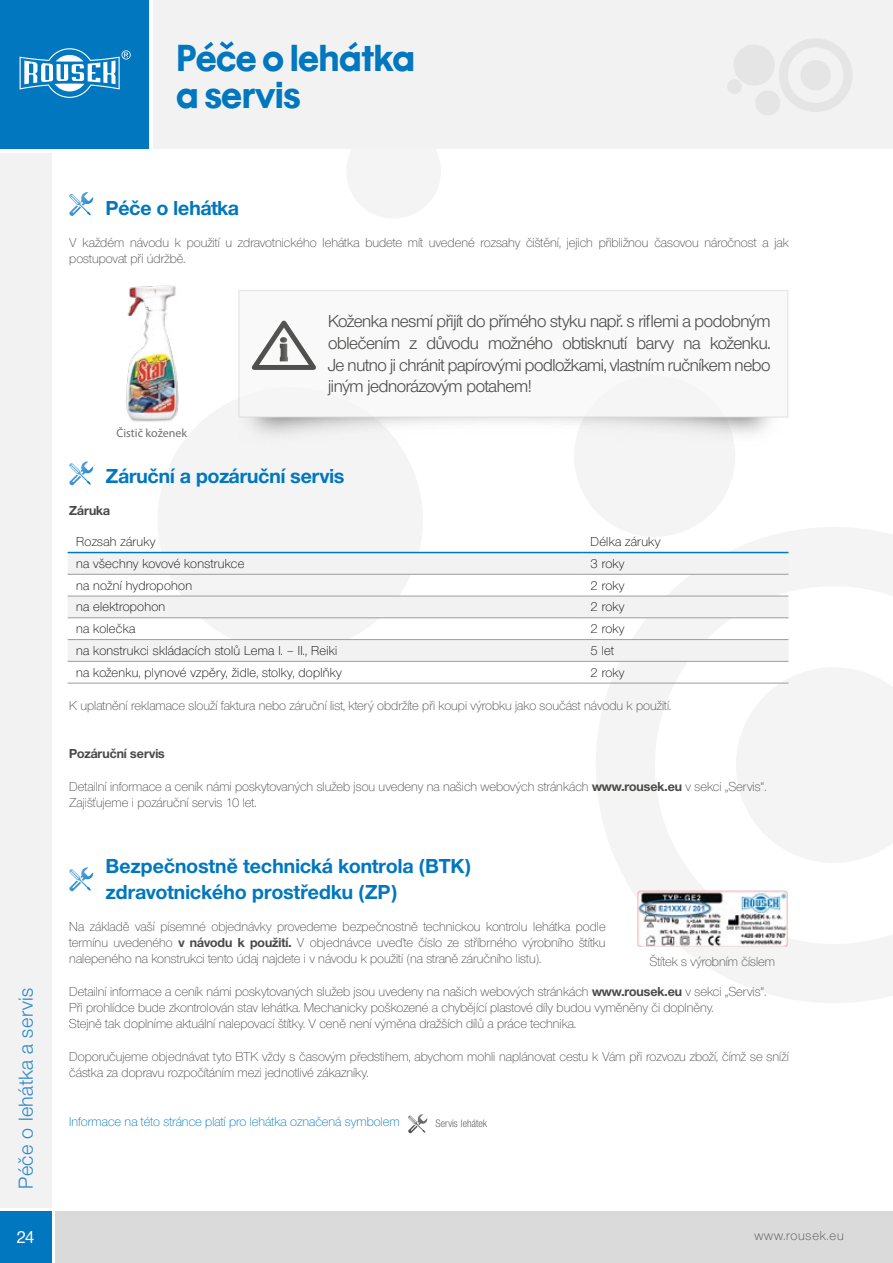
<style>
.page{position:relative;width:893px;height:1263px;background:#fff}
.page>*{position:absolute;margin:0;border:0;box-sizing:border-box;transform-origin:0 0}
.t1{font:39px/37.5px "Mobil Graphics";color:#0077be}
.t2{font:700 21px/25.2px "Nimbus Sans Novus DOT";letter-spacing:.01em;color:#0077be}
.t3{font:21px "Nimbus Sans Novus DOT";letter-spacing:.02em;color:#2f88c9}
.t4{font:18px/21.6px "Nimbus Sans Novus DOT";letter-spacing:-.02em;color:#4a4a49;text-align:justify}
.t5{font:500 18px "Nimbus Sans Novus DOT";color:#fff}
.t6{font:300 13.5px/16.2px "Nimbus Sans Novus DOT";color:#4a4a49}
.t7{font:300 13.5px "Nimbus Sans Novus DOT";letter-spacing:.02em;color:#000}
.t8{font:300 13.5px "Nimbus Sans Novus DOT";color:#0077be}
.t9{font:700 13.5px "Nimbus Sans Novus DOT";color:#4a4a49}
.t10{font:300 13.5px "Nimbus Sans Novus DOT";letter-spacing:.06em;color:#4a4a49}
.t11{font:12px "Myriad Pro";color:#706f6f}
.t12{font:11.25px "Nimbus Sans Novus DOT Reg Con";letter-spacing:.01em;color:#646363}
.s1{font-weight:700}
</style>
<div class="page">
<svg style="left:589px;top:527px;width:304px;height:476px;fill:#f4f4f4"></svg>
<svg style="left:575px;top:446px;width:171px;height:92px"></svg>
<svg style="left:144px;top:399px;width:292px;height:153px;fill:#f4f4f4"></svg>
<svg style="left:347px;top:149px;width:94px;height:69px"></svg>
<div style="left:153px;top:0;width:740px;height:149px;background:#f2f2f2"></div>
<div style="left:0;top:0;width:149px;height:149px;background:#0077be"></div>
<svg style="left:20px;top:48px;width:111px;height:50px"></svg>
<svg style="left:728px;top:39px;width:124px;height:76px"></svg>
<div style="left:0;top:1212px;width:51px;height:51px;background:#0077be"></div>
<div style="left:55px;top:1212px;width:838px;height:51px;background:#dadada"></div>
<div style="left:0;top:153px;width:51px;height:1055px;background:#f2f2f2"></div>
<svg style="left:69px;top:192px;width:24px;height:24px"></svg>
<svg style="left:69px;top:867px;width:24px;height:24px"></svg>
<svg style="left:69px;top:461px;width:24px;height:24px"></svg>
<svg style="left:68px;top:553px;width:720px;height:108px;fill:#f2f2f2"></svg>
<hr style="left:68px;top:574px;width:514px;height:1px;background:#9d9d9c">
<hr style="left:582px;top:574px;width:206px;height:1px;background:#9d9d9c">
<hr style="left:68px;top:596px;width:514px;height:1px;background:#9d9d9c">
<hr style="left:582px;top:596px;width:206px;height:1px;background:#9d9d9c">
<hr style="left:68px;top:617px;width:514px;height:1px;background:#9d9d9c">
<hr style="left:582px;top:617px;width:206px;height:1px;background:#9d9d9c">
<hr style="left:68px;top:639px;width:514px;height:1px;background:#9d9d9c">
<hr style="left:582px;top:639px;width:206px;height:1px;background:#9d9d9c">
<hr style="left:68px;top:661px;width:514px;height:1px;background:#9d9d9c">
<hr style="left:582px;top:661px;width:206px;height:1px;background:#9d9d9c">
<hr style="left:68px;top:683px;width:514px;height:1px;background:#9d9d9c">
<hr style="left:582px;top:683px;width:206px;height:1px;background:#9d9d9c">
<hr style="left:68px;top:552px;width:514px;height:1px;background:#0077be">
<hr style="left:582px;top:552px;width:206px;height:1px;background:#0077be">
<img style="left:638px;top:890px;width:149px;height:56px">
<svg style="left:220px;top:41px;width:14px;height:8px"></svg>
<svg style="left:408px;top:1114px;width:19px;height:19px"></svg>
<img style="left:126px;top:285px;width:97px;height:138px">
<img style="left:238px;top:418px;width:534px;height:28px">
<div style="left:238px;top:290px;width:550px;height:128px;background:#f6f6f6;border:2px solid #dadada"></div>
<svg style="left:252px;top:321px;width:64px;height:49px"></svg>
<h1 class="t1" style="left:176px;top:38px;width:240px">Péce o lehátka a servis</h1>
<h2 class="t2" style="left:106px;top:195px;width:135px">Péče o lehátka</h2>
<p class="t6" style="left:69px;top:234px;width:721px">V každém návodu k použití u zdravotnického lehátka budete mít uvedené rozsahy čištění, jejich přibližnou časovou náročnost a jak postupovat při údržbě.</p>
<p class="t11" style="left:116px;top:426px;width:72px">Čistič koženek</p>
<h3 class="t4" style="left:328px;top:311px;width:444px">Koženka nesmí přijít do přímého styku např. s riflemi a podobným oblečením z důvodu možného obtisknutí barvy na koženku.<br>Je nutno ji chránit papírovými podložkami, vlastním ručníkem nebo jiným jednorázovým potahem!</h3>
<h2 class="t2" style="left:106px;top:463px;width:240px">Záruční a pozáruční servis</h2>
<p class="t9" style="left:69px;top:503px;width:42px">Záruka</p>
<p class="t7" style="left:76px;top:534px;width:81px">Rozsah záruky</p>
<p class="t7" style="left:591px;top:534px;width:71px">Délka záruky</p>
<p class="t7" style="left:76px;top:556px;width:170px">na všechny kovové konstrukce</p>
<p class="t7" style="left:591px;top:556px;width:35px">3 roky</p>
<p class="t7" style="left:76px;top:578px;width:117px">na nožní hydropohon</p>
<p class="t7" style="left:591px;top:578px;width:35px">2 roky</p>
<p class="t7" style="left:76px;top:599px;width:91px">na elektropohon</p>
<p class="t7" style="left:591px;top:599px;width:35px">2 roky</p>
<p class="t7" style="left:76px;top:621px;width:61px">na kolečka</p>
<p class="t7" style="left:591px;top:621px;width:35px">2 roky</p>
<p class="t7" style="left:76px;top:643px;width:263px">na konstrukci skládacích stolů Lema I. – II., Reiki</p>
<p class="t7" style="left:591px;top:643px;width:25px">5 let</p>
<p class="t7" style="left:76px;top:665px;width:267px">na koženku, plynové vzpěry, židle, stolky, doplňky</p>
<p class="t7" style="left:591px;top:665px;width:35px">2 roky</p>
<h2 class="t3" style="left:14px;top:1189px;width:203px;rotate:-90deg">Péče o lehátka a servis</h2>
<p class="t6" style="left:69px;top:697px;width:603px">K uplatnění reklamace slouží faktura nebo záruční list, který obdržíte při koupi výrobku jako součást návodu k použití.</p>
<p class="t9" style="left:69px;top:746px;width:97px">Pozáruční servis</p>
<p class="t6" style="left:69px;top:778px;width:698px">Detailní informace a ceník námi poskytovaných služeb jsou uvedeny na našich webových stránkách <span class="s1">www.rousek.eu</span> v sekci „Servis“.<br>Zajišťujeme i pozáruční servis 10 let.</p>
<h2 class="t2" style="left:106px;top:854px;width:366px">Bezpečnostně technická kontrola (BTK) zdravotnického prostředku (ZP)</h2>
<p class="t6" style="left:69px;top:918px;width:538px;text-align:justify">Na základě vaší písemné objednávky provedeme bezpečnostně technickou kontrolu lehátka podle termínu uvedeného <span class="s1">v návodu k použití.</span> V objednávce uveďte číslo ze stříbrného výrobního štítku nalepeného na konstrukci tento údaj najdete i v návodu k použití (na straně záručního listu).</p>
<p class="t6" style="left:69px;top:983px;width:698px">Detailní informace a ceník námi poskytovaných služeb jsou uvedeny na našich webových stránkách <span class="s1">www.rousek.eu</span> v sekci „Servis“.<br>Při prohlídce bude zkontrolován stav lehátka. Mechanicky poškozené a chybějící plastové díly budou vyměněny či doplněny.<br>Stejně tak doplníme aktuální nalepovací štítky. V ceně není výměna dražších dílů a práce technika.</p>
<p class="t6" style="left:69px;top:1048px;width:721px">Doporučujeme objednávat tyto BTK vždy s časovým předstihem, abychom mohli naplánovat cestu k Vám při rozvozu zboží, čímž se sníží částka za dopravu rozpočítáním mezi jednotlivé zákazníky.</p>
<p class="t8" style="left:69px;top:1113px;width:332px">Informace na této stránce platí pro lehátka označená symbolem</p>
<p class="t6" style="left:650px;top:954px;width:127px">Štítek s výrobním číslem</p>
<p class="t12" style="left:436px;top:1118px;width:53px">Servis lehátek</p>
<h3 class="t5" style="left:17px;top:1227px;width:19px">24</h3>
<p class="t10" style="left:754px;top:1227px;width:91px">www.rousek.eu</p>
</div>
